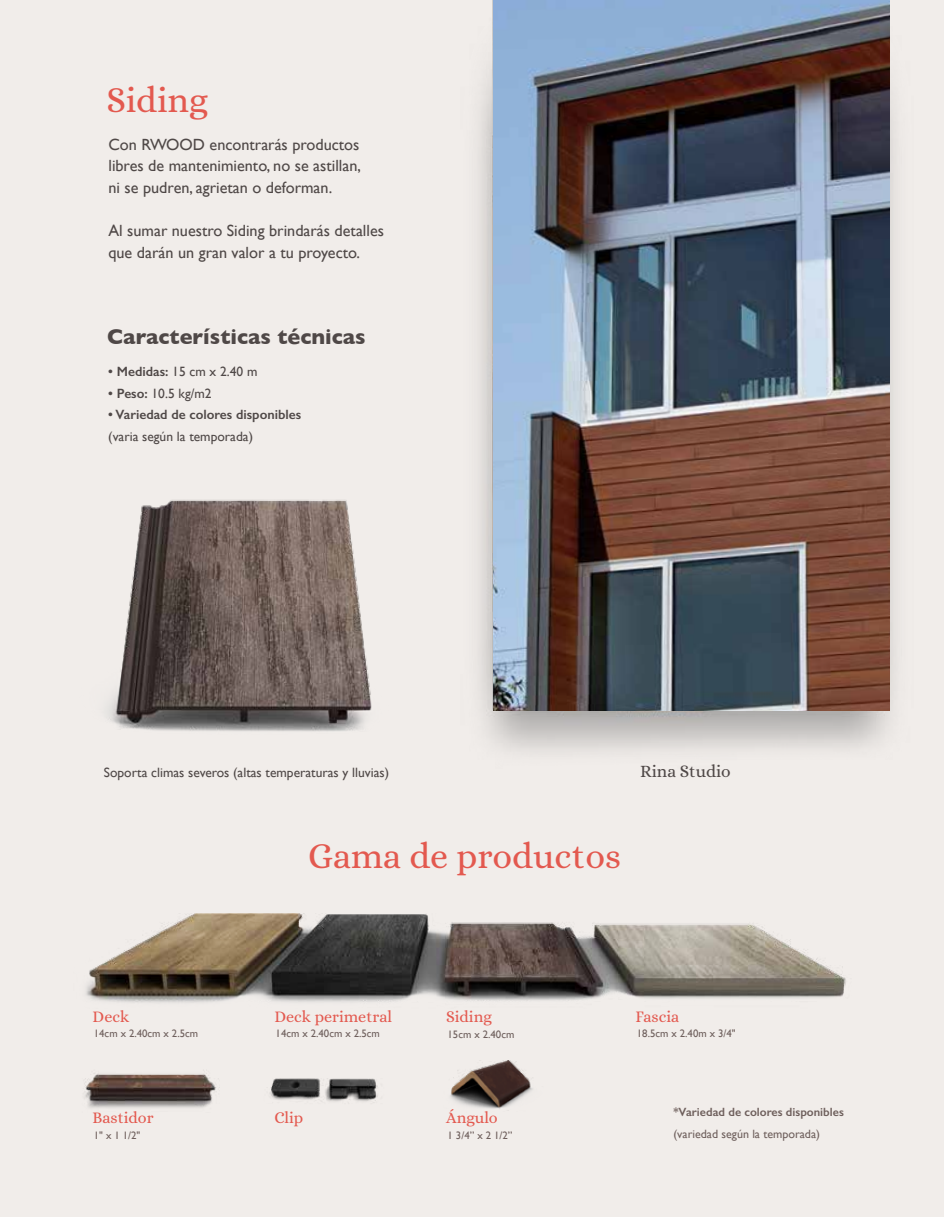
<style>
.page{position:relative;width:944px;height:1217px;background:#fff}
.page>*{position:absolute;margin:0;border:0;box-sizing:border-box;transform-origin:0 0}
.t1{font:36px "Alice";color:#e3594f}
.t2{font:700 21.6px "Gill Sans";color:#4f4847}
.t3{font:17.4px "Alice";letter-spacing:-.005em;color:#4f4847}
.t4{font:16.2px/21.6px "Gill Sans";color:#4f4847;text-align:justify}
.t5{font:16.2px "Alice";color:#e3594f}
.t6{font:13.5px "Gill Sans";color:#4f4847}
.t7{font:600 13.5px "Gill Sans";color:#4f4847}
.t8{font:600 12px "Gill Sans";color:#6e5f5c}
.t9{font:12px "Gill Sans";color:#6e5f5c}
.t10{font:10.8px "Gill Sans";color:#6e5f5c}
.s1{font-weight:600}
</style>
<div class="page">
<img style="left:0;top:372px;width:392px;height:455px">
<img style="left:461px;top:0;width:452px;height:768px">
<img style="left:73px;top:913px;width:782px;height:199px">
<img style="left:493px;top:0;width:396px;height:710px">
<img style="left:441px;top:1060px;width:108px;height:52px">
<h1 class="t1" style="left:107px;top:81px;width:103px">Siding</h1>
<p class="t4" style="left:108px;top:133px;width:254px">Con RWOOD encontrarás productos libres de mantenimiento, no se astillan, ni se pudren, agrietan o deforman.</p>
<p class="t4" style="left:108px;top:219px;width:277px">Al sumar nuestro Siding brindarás detalles que darán un gran valor a tu proyecto.</p>
<h2 class="t2" style="left:107px;top:319px;width:260px">Características técnicas</h2>
<p class="t6" style="left:108px;top:363px;width:151px"><span class="s1">• Medidas:</span> 15 cm x 2.40 m</p>
<p class="t6" style="left:108px;top:385px;width:105px"><span class="s1">• Peso:</span> 10.5 kg/m2</p>
<p class="t7" style="left:108px;top:406px;width:194px">• Variedad de colores disponibles</p>
<p class="t6" style="left:108px;top:428px;width:146px">(varia según la temporada)</p>
<p class="t6" style="left:104px;top:764px;width:287px">Soporta climas severos (altas temperaturas y lluvias)</p>
<p class="t3" style="left:640px;top:761px;width:92px">Rina Studio</p>
<h1 class="t1" style="left:308px;top:836px;width:314px">Gama de productos</h1>
<p class="t5" style="left:93px;top:1007px;width:38px">Deck</p>
<p class="t10" style="left:94px;top:1026px;width:106px">14cm x 2.40cm x 2.5cm</p>
<p class="t5" style="left:274px;top:1007px;width:119px">Deck perimetral</p>
<p class="t10" style="left:276px;top:1027px;width:106px">14cm x 2.40cm x 2.5cm</p>
<p class="t5" style="left:446px;top:1007px;width:47px">Siding</p>
<p class="t10" style="left:448px;top:1027px;width:68px">15cm x 2.40cm</p>
<p class="t5" style="left:636px;top:1007px;width:45px">Fascia</p>
<p class="t10" style="left:637px;top:1027px;width:100px">18.5cm x 2.40m x 3/4"</p>
<p class="t5" style="left:93px;top:1108px;width:63px">Bastidor</p>
<p class="t5" style="left:274px;top:1108px;width:31px">Clip</p>
<p class="t8" style="left:673px;top:1104px;width:172px">*Variedad de colores disponibles</p>
<p class="t9" style="left:673px;top:1126px;width:148px">(variedad según la temporada)</p>
<p class="t5" style="left:446px;top:1108px;width:53px">Ángulo</p>
<p class="t10" style="left:94px;top:1128px;width:48px">1" x 1 1/2"</p>
<p class="t10" style="left:448px;top:1128px;width:66px">1 3/4” x 2 1/2”</p>
</div>
